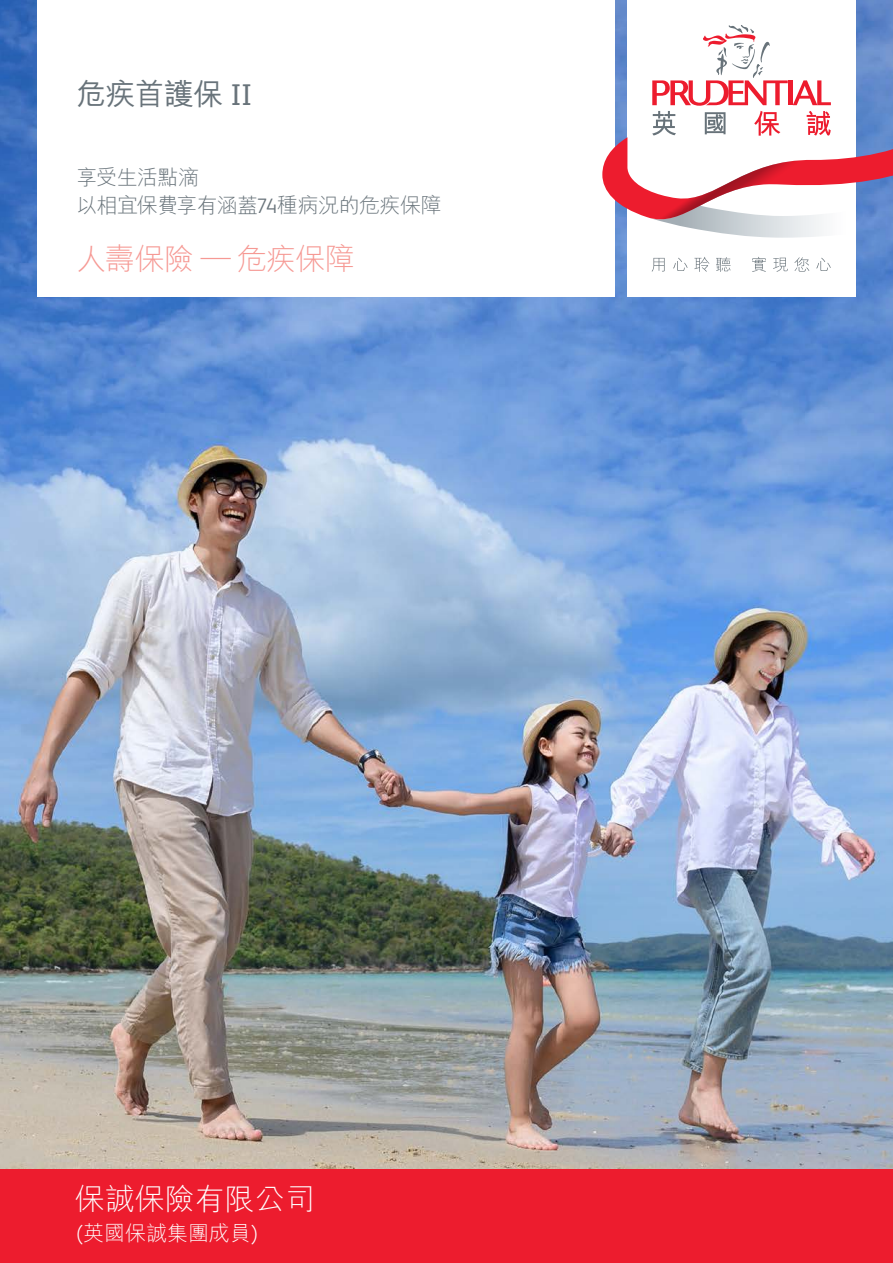
<style>
.page{position:relative;width:893px;height:1263px;background:#fff}
.page>*{position:absolute;margin:0;border:0;box-sizing:border-box;transform-origin:0 0}
.t1{font:300 30px "M Hei HK";letter-spacing:-.025em;color:#f69994}
.t2{font:300 30px "M Hei HK";color:#fff}
.t3{font:500 30px "M Hei HK";letter-spacing:-.025em;color:#68737a}
.t4{font:300 21px/28.5px "M Hei HK";letter-spacing:-.03em;color:#68737a}
.t5{font:300 21px "M Hei HK";color:#fff}
.s1{font-family:"FS Albert Pro";font-weight:400}
.s2{font-family:"FS Albert Pro"}
</style>
<div class="page">
<img style="left:0;top:0;width:893px;height:1169px">
<div style="left:37px;top:0;width:578px;height:296px;background:#fff"></div>
<div style="left:627px;top:0;width:229px;height:296px;background:#fff"></div>
<svg style="left:602px;top:25px;width:291px;height:213px"></svg>
<svg style="left:652px;top:258px;width:13px;height:14px"></svg>
<svg style="left:673px;top:258px;width:15px;height:13px"></svg>
<svg style="left:694px;top:257px;width:15px;height:15px"></svg>
<svg style="left:716px;top:257px;width:15px;height:15px"></svg>
<svg style="left:752px;top:257px;width:14px;height:15px"></svg>
<svg style="left:773px;top:258px;width:15px;height:14px"></svg>
<svg style="left:794px;top:257px;width:15px;height:15px"></svg>
<svg style="left:816px;top:258px;width:15px;height:13px"></svg>
<div style="left:0;top:1169px;width:893px;height:94px;background:#ed1c2e"></div>
<h1 class="t3" style="left:77px;top:72px;width:177px">危疾首護保 <span class="s1">II</span></h1>
<p class="t4" style="left:77px;top:162px;width:367px">享受生活點滴　<br>以相宜保費享有涵蓋<span class="s2">74</span>種病況的危疾保障</p>
<h1 class="t1" style="left:77px;top:244px;width:280px">人壽保險 — 危疾保障</h1>
<h1 class="t2" style="left:75px;top:1184px;width:241px">保誠保險有限公司</h1>
<p class="t5" style="left:76px;top:1222px;width:183px">(英國保誠集團成員)</p>
</div>
